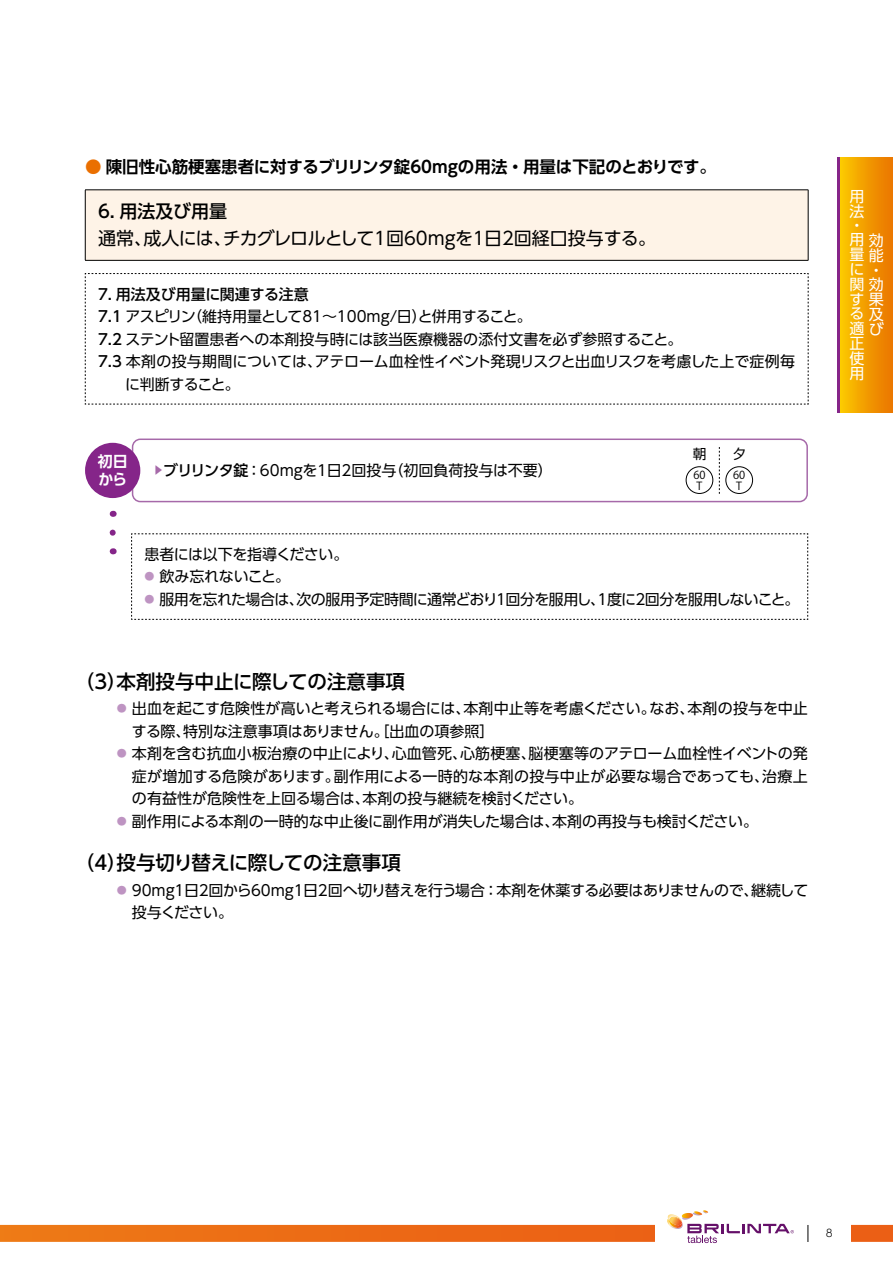
<style>
.page{position:relative;width:893px;height:1263px;background:#fff}
.page>*{position:absolute;margin:0;border:0;box-sizing:border-box;transform-origin:0 0}
.t1{font:500 19.5px "UD Shin Go Pro";color:#000}
.t2{font:18px "UD Shin Go Pr 6";letter-spacing:-.015em;color:#000}
.t3{font:500 18px "UD Shin Go Pr 6";color:#000}
.t4{font:700 16.5px "UD Shin Go Pr 6 De";color:#000}
.t5{font:15px/22.5px "UD Shin Go Pr 6";letter-spacing:-.015em;color:#000}
.t6{font:15px "UD Shin Go Pr 6";letter-spacing:-.04em;color:#000}
.t7{font:15px/14.9px "UD Shin Go Pr 6";letter-spacing:.3em;color:#fff;text-align:justify}
.t8{font:500 15px "UD Shin Go Pr 6";letter-spacing:-.005em;color:#000}
.t9{font:700 15px/18px "UD Shin Go Pr 6 De";color:#fff}
.t10{font:13.5px "UD Shin Go Pr 6";color:#000}
.t11{font:10.95px/11.7px "Koz Go Pr 6 N";color:#000}
.t12{font:300 10.5px "UD Shin Go Pr 6";color:#000}
.s1{color:#ea6f00}
.s2{font-weight:500}
.s3{font-weight:500;font-size:10.5px;color:#a669a9}
.s4{font-size:10.05px;color:#be94c2}
</style>
<div class="page">
<svg style="left:0;top:1210px;width:893px;height:33px"></svg>
<div style="left:838px;top:157px;width:55px;height:255px;background:linear-gradient(to right,#fdcc00,#e97200)"></div>
<hr style="left:838px;top:157px;width:2px;height:255px;background:#852589">
<div style="left:85px;top:190px;width:723px;height:70px;background:#fef3e7"></div>
<hr style="left:85px;top:190px;width:723px;height:1px;background:#000">
<hr style="left:85px;top:190px;width:1px;height:70px;background:#000">
<hr style="left:808px;top:190px;width:1px;height:70px;background:#000">
<hr style="left:85px;top:260px;width:723px;height:1px;background:#000">
<svg style="left:85px;top:273px;width:724px;height:132px"></svg>
<svg style="left:131px;top:534px;width:677px;height:86px"></svg>
<div style="left:132px;top:438px;width:676px;height:64px;border:2px solid #a669a9;border-radius:8px"></div>
<svg style="left:719px;top:447px;width:1px;height:47px"></svg>
<div style="left:85px;top:443px;width:55px;height:55px;background:#852589;border-radius:50%"></div>
<svg style="left:110px;top:533px;width:6px;height:3px"></svg>
<div style="left:686px;top:466px;width:27px;height:28px;border:1px solid #000;border-radius:50%"></div>
<div style="left:725px;top:466px;width:28px;height:28px;border:1px solid #000;border-radius:50%"></div>
<p class="t4" style="left:85px;top:154px;width:633px"><span class="s1">●</span> 陳旧性心筋梗塞患者に対するブリリンタ錠60mgの用法・用量は下記のとおりです。</p>
<p class="t3" style="left:98px;top:197px;width:131px">6. 用法及び用量</p>
<p class="t2" style="left:98px;top:224px;width:559px">通常、成人には、チカグレロルとして1回60mgを1日2回経口投与する。</p>
<p class="t8" style="left:98px;top:282px;width:212px">7. 用法及び用量に関連する注意</p>
<p class="t5" style="left:98px;top:305px;width:435px"><span class="s2">7.1</span> アスピリン（維持用量として81～100mg/日）と併用すること。</p>
<p class="t5" style="left:98px;top:327px;width:586px"><span class="s2">7.2</span> ステント留置患者への本剤投与時には該当医療機器の添付文書を必ず参照すること。</p>
<p class="t5" style="left:98px;top:350px;width:699px"><span class="s2">7.3</span> 本剤の投与期間については、アテローム血栓性イベント発現リスクと出血リスクを考慮した上で症例毎</p>
<p class="t6" style="left:125px;top:372px;width:116px">に判断すること。</p>
<p class="t10" style="left:693px;top:443px;width:55px">朝　　夕</p>
<p class="t9" style="left:98px;top:452px;width:31px">初日から</p>
<p class="t5" style="left:153px;top:459px;width:401px"><span class="s3">▶</span><span class="s2">ブリリンタ錠</span>：60mgを1日2回投与（初回負荷投与は不要）</p>
<p class="t11" style="left:693px;top:469px;width:14px">60<br>T</p>
<p class="t11" style="left:733px;top:469px;width:14px">60<br>T</p>
<p class="t5" style="left:144px;top:542px;width:206px">患者には以下を指導ください。</p>
<p class="t5" style="left:144px;top:565px;width:147px"><span class="s4">●</span> 飲み忘れないこと。</p>
<p class="t6" style="left:144px;top:587px;width:656px"><span class="s4">●</span> 服用を忘れた場合は、次の服用予定時間に通常どおり1回分を服用し、1度に2回分を服用しないこと。</p>
<h1 class="t1" style="left:75px;top:666px;width:332px">（3）本剤投与中止に際しての注意事項</h1>
<p class="t5" style="left:132px;top:697px;width:678px;text-indent:-15px"><span class="s4">●</span> 出血を起こす危険性が高いと考えられる場合には、本剤中止等を考慮ください。なお、本剤の投与を中止する際、特別な注意事項はありません。［出血の項参照］</p>
<p class="t5" style="left:132px;top:742px;width:677px;text-align:justify;text-indent:-15px"><span class="s4">●</span> 本剤を含む抗血小板治療の中止により、心血管死、心筋梗塞、脳梗塞等のアテローム血栓性イベントの発症が増加する危険があります。副作用による一時的な本剤の投与中止が必要な場合であっても、治療上の有益性が危険性を上回る場合は、本剤の投与継続を検討ください。</p>
<p class="t5" style="left:117px;top:809px;width:643px"><span class="s4">●</span> 副作用による本剤の一時的な中止後に副作用が消失した場合は、本剤の再投与も検討ください。</p>
<h1 class="t1" style="left:75px;top:847px;width:328px">（4）投与切り替えに際しての注意事項</h1>
<p class="t5" style="left:132px;top:878px;width:678px;text-indent:-15px"><span class="s4">●</span> 90mg1日2回から60mg1日2回へ切り替えを行う場合：本剤を休薬する必要はありませんので、継続して投与ください。</p>
<p class="t7" style="left:849px;top:188px;width:16px">用法・</p>
<p class="t7" style="left:849px;top:232px;width:36px">用効量能に・関効す果る及適び</p>
<p class="t7" style="left:849px;top:336px;width:16px">正使用</p>
<p class="t12" style="left:826px;top:1225px;width:8px">8</p>
</div>
